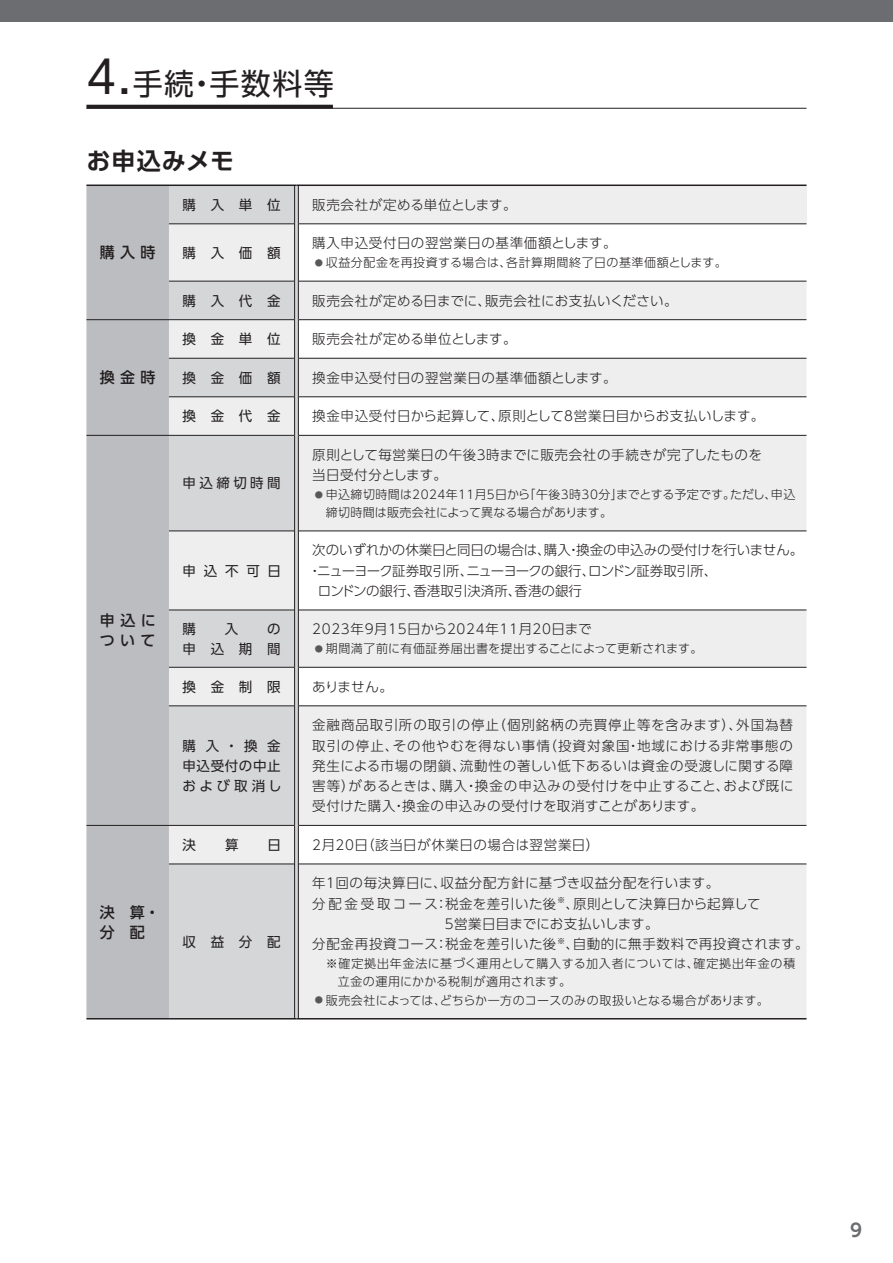
<style>
.page{position:relative;width:893px;height:1263px;background:#fff}
.page>*{position:absolute;margin:0;border:0;box-sizing:border-box;transform-origin:0 0}
.t1{font:30px "UD Shin Go Pro";letter-spacing:.05em;color:#231f20}
.t2{font:700 24px "UD Shin Go Pro De";letter-spacing:.045em;color:#231f20}
.t3{font:700 18px "UD Shin Go Pro De";color:#6c6d70}
.t4{font:500 15px/20.2px "UD Shin Go Pro";letter-spacing:.35em;color:#231f20}
.t5{font:300 13.5px/20.2px "UD Shin Go Pro";letter-spacing:.03em;color:#231f20}
.t6{font:13.5px/20.2px "UD Shin Go Pro";letter-spacing:1.095em;color:#231f20;text-align:right}
.t7{font:300 13.5px "UD Shin Go Pro";letter-spacing:.05em;color:#231f20}
.t8{font:300 13.5px "UD Shin Go Pro";color:#231f20}
.t9{font:300 13.5px "UD Shin Go Pro";letter-spacing:-.065em;color:#231f20}
.t10{font:300 13.5px "UD Shin Go Pro";letter-spacing:.005em;color:#231f20}
.t11{font:300 12px/18px "UD Shin Go Pro";letter-spacing:.03em;color:#231f20}
.t12{font:300 12px/18px "UD Shin Go Pro";letter-spacing:.05em;color:#231f20}
.s1{font-size:45px}
.s2{font-size:8.25px;color:#57585a}
</style>
<div class="page">
<div style="left:0;top:0;width:893px;height:21px;background:#6c6d70"></div>
<hr style="left:86px;top:108px;width:720px;height:1px;background:#231f20">
<div style="left:86px;top:105px;width:247px;height:4px;border:2px solid #231f20"></div>
<div style="left:86px;top:186px;width:83px;height:832px;background:#bcbdc0"></div>
<div style="left:169px;top:186px;width:125px;height:37px;background:#d5d6d8"></div>
<div style="left:296px;top:185px;width:510px;height:39px;background:#eeeeef"></div>
<svg style="left:169px;top:224px;width:637px;height:794px;fill:#eeeeef"></svg>
<svg style="left:295px;top:186px;width:3px;height:38px"></svg>
<svg style="left:295px;top:224px;width:3px;height:57px"></svg>
<svg style="left:295px;top:281px;width:3px;height:39px"></svg>
<svg style="left:295px;top:320px;width:3px;height:38px"></svg>
<svg style="left:295px;top:358px;width:3px;height:39px"></svg>
<svg style="left:295px;top:397px;width:3px;height:38px"></svg>
<svg style="left:295px;top:435px;width:3px;height:96px"></svg>
<svg style="left:295px;top:531px;width:3px;height:79px"></svg>
<svg style="left:295px;top:610px;width:3px;height:57px"></svg>
<svg style="left:295px;top:667px;width:3px;height:39px"></svg>
<svg style="left:295px;top:706px;width:3px;height:119px"></svg>
<svg style="left:295px;top:825px;width:3px;height:39px"></svg>
<svg style="left:295px;top:864px;width:3px;height:154px"></svg>
<hr style="left:86px;top:319px;width:83px;height:1px;background:#231f20">
<hr style="left:169px;top:319px;width:125px;height:1px;background:#231f20">
<hr style="left:299px;top:319px;width:507px;height:1px;background:#231f20">
<hr style="left:86px;top:435px;width:83px;height:1px;background:#231f20">
<hr style="left:169px;top:435px;width:125px;height:1px;background:#231f20">
<hr style="left:299px;top:435px;width:507px;height:1px;background:#231f20">
<hr style="left:86px;top:825px;width:83px;height:1px;background:#231f20">
<hr style="left:169px;top:825px;width:125px;height:1px;background:#231f20">
<hr style="left:299px;top:825px;width:507px;height:1px;background:#231f20">
<hr style="left:86px;top:185px;width:83px;height:1px;background:#231f20">
<hr style="left:169px;top:185px;width:127px;height:1px;background:#231f20">
<hr style="left:296px;top:185px;width:510px;height:1px;background:#231f20">
<hr style="left:169px;top:223px;width:125px;height:1px;background:#231f20">
<hr style="left:299px;top:223px;width:507px;height:1px;background:#231f20">
<hr style="left:169px;top:281px;width:125px;height:1px;background:#231f20">
<hr style="left:299px;top:281px;width:507px;height:1px;background:#231f20">
<hr style="left:169px;top:358px;width:125px;height:1px;background:#231f20">
<hr style="left:299px;top:358px;width:507px;height:1px;background:#231f20">
<hr style="left:169px;top:396px;width:125px;height:1px;background:#231f20">
<hr style="left:299px;top:396px;width:507px;height:1px;background:#231f20">
<hr style="left:169px;top:530px;width:125px;height:1px;background:#231f20">
<hr style="left:299px;top:530px;width:507px;height:1px;background:#231f20">
<hr style="left:169px;top:610px;width:125px;height:1px;background:#231f20">
<hr style="left:299px;top:610px;width:507px;height:1px;background:#231f20">
<hr style="left:169px;top:667px;width:125px;height:1px;background:#231f20">
<hr style="left:299px;top:667px;width:507px;height:1px;background:#231f20">
<hr style="left:169px;top:705px;width:125px;height:1px;background:#231f20">
<hr style="left:299px;top:705px;width:507px;height:1px;background:#231f20">
<hr style="left:169px;top:863px;width:125px;height:1px;background:#231f20">
<hr style="left:299px;top:863px;width:507px;height:1px;background:#231f20">
<hr style="left:294px;top:186px;width:1px;height:38px;background:#231f20">
<hr style="left:298px;top:186px;width:1px;height:38px;background:#231f20">
<hr style="left:294px;top:224px;width:1px;height:57px;background:#231f20">
<hr style="left:298px;top:224px;width:1px;height:57px;background:#231f20">
<hr style="left:294px;top:281px;width:1px;height:39px;background:#231f20">
<hr style="left:298px;top:281px;width:1px;height:39px;background:#231f20">
<hr style="left:294px;top:320px;width:1px;height:38px;background:#231f20">
<hr style="left:298px;top:320px;width:1px;height:38px;background:#231f20">
<hr style="left:294px;top:358px;width:1px;height:39px;background:#231f20">
<hr style="left:298px;top:358px;width:1px;height:39px;background:#231f20">
<hr style="left:294px;top:397px;width:1px;height:38px;background:#231f20">
<hr style="left:298px;top:397px;width:1px;height:38px;background:#231f20">
<hr style="left:294px;top:435px;width:1px;height:96px;background:#231f20">
<hr style="left:298px;top:435px;width:1px;height:96px;background:#231f20">
<hr style="left:294px;top:531px;width:1px;height:79px;background:#231f20">
<hr style="left:298px;top:531px;width:1px;height:79px;background:#231f20">
<hr style="left:294px;top:610px;width:1px;height:57px;background:#231f20">
<hr style="left:298px;top:610px;width:1px;height:57px;background:#231f20">
<hr style="left:294px;top:667px;width:1px;height:39px;background:#231f20">
<hr style="left:298px;top:667px;width:1px;height:39px;background:#231f20">
<hr style="left:294px;top:706px;width:1px;height:119px;background:#231f20">
<hr style="left:298px;top:706px;width:1px;height:119px;background:#231f20">
<hr style="left:294px;top:825px;width:1px;height:39px;background:#231f20">
<hr style="left:298px;top:825px;width:1px;height:39px;background:#231f20">
<hr style="left:294px;top:864px;width:1px;height:154px;background:#231f20">
<hr style="left:298px;top:864px;width:1px;height:154px;background:#231f20">
<hr style="left:86px;top:1018px;width:83px;height:1px;background:#231f20">
<hr style="left:169px;top:1018px;width:127px;height:1px;background:#231f20">
<hr style="left:296px;top:1018px;width:510px;height:1px;background:#231f20">
<h1 class="t1" style="left:86px;top:59px;width:249px"><span class="s1">4.</span>手続・手数料等</h1>
<h2 class="t2" style="left:86px;top:141px;width:149px">お申込みメモ</h2>
<p class="t4" style="left:100px;top:242px;width:57px">購入時</p>
<p class="t4" style="left:100px;top:367px;width:57px">換金時</p>
<p class="t4" style="left:100px;top:610px;width:58px">申込について</p>
<p class="t4" style="left:100px;top:901px;width:61px">決 算・分 配</p>
<p class="t6" style="left:182px;top:194px;width:100px">購入単位</p>
<p class="t5" style="left:312px;top:194px;width:206px">販売会社が定める単位とします。</p>
<p class="t6" style="left:182px;top:242px;width:100px">購入価額</p>
<p class="t7" style="left:312px;top:232px;width:306px">購入申込受付日の翌営業日の基準価額とします。</p>
<p class="t12" style="left:315px;top:253px;width:413px"><span class="s2">●</span> 収益分配金を再投資する場合は、各計算期間終了日の基準価額とします。</p>
<p class="t6" style="left:182px;top:290px;width:100px">購入代金</p>
<p class="t5" style="left:312px;top:290px;width:367px">販売会社が定める日までに、販売会社にお支払いください。</p>
<p class="t6" style="left:182px;top:328px;width:100px">換金単位</p>
<p class="t5" style="left:312px;top:328px;width:206px">販売会社が定める単位とします。</p>
<p class="t6" style="left:182px;top:367px;width:100px">換金価額</p>
<p class="t7" style="left:312px;top:367px;width:306px">換金申込受付日の翌営業日の基準価額とします。</p>
<p class="t6" style="left:182px;top:406px;width:100px">換金代金</p>
<p class="t5" style="left:312px;top:405px;width:454px">換金申込受付日から起算して、原則として8営業日目からお支払いします。</p>
<p class="t6" style="left:182px;top:473px;width:100px">申込締切時間</p>
<p class="t6" style="left:182px;top:560px;width:100px">申込不可日</p>
<p class="t5" style="left:312px;top:444px;width:451px">原則として毎営業日の午後３時までに販売会社の手続きが完了したものを当日受付分とします。</p>
<p class="t11" style="left:326px;top:485px;width:471px;text-indent:-11px"><span class="s2">●</span> 申込締切時間は2024年11月5日から「午後3時30分」までとする予定です。ただし、申込締切時間は販売会社によって異なる場合があります。</p>
<p class="t8" style="left:312px;top:539px;width:493px">次のいずれかの休業日と同日の場合は、購入・換金の申込みの受付けを行いません。</p>
<p class="t9" style="left:308px;top:559px;width:411px">・ニューヨーク証券取引所、ニューヨークの銀行、ロンドン証券取引所、</p>
<p class="t8" style="left:318px;top:580px;width:266px">ロンドンの銀行、香港取引決済所、香港の銀行</p>
<p class="t6" style="left:182px;top:618px;width:15px">購</p>
<p class="t6" style="left:225px;top:618px;width:15px">入</p>
<p class="t6" style="left:182px;top:618px;width:100px">の<br>申込期間</p>
<p class="t7" style="left:312px;top:618px;width:281px">2023年9月15日から2024年11月20日まで</p>
<p class="t11" style="left:315px;top:639px;width:389px"><span class="s2">●</span> 期間満了前に有価証券届出書を提出することによって更新されます。</p>
<p class="t6" style="left:182px;top:676px;width:100px">換金制限</p>
<p class="t5" style="left:312px;top:676px;width:82px">ありません。</p>
<p class="t6" style="left:182px;top:735px;width:101px;text-align:justify">購 入・換 金申込受付の中止および取消し</p>
<p class="t5" style="left:312px;top:714px;width:483px;text-align:justify">金融商品取引所の取引の停止（個別銘柄の売買停止等を含みます）、外国為替取引の停止、その他やむを得ない事情（投資対象国・地域における非常事態の発生による市場の閉鎖、流動性の著しい低下あるいは資金の受渡しに関する障害等）があるときは、購入・換金の申込みの受付けを中止すること、および既に受付けた購入・換金の申込みの受付けを取消すことがあります。</p>
<p class="t6" style="left:182px;top:834px;width:15px">決</p>
<p class="t6" style="left:225px;top:834px;width:15px">算</p>
<p class="t6" style="left:267px;top:834px;width:15px">日</p>
<p class="t5" style="left:312px;top:834px;width:289px">2月20日（該当日が休業日の場合は翌営業日）</p>
<p class="t6" style="left:182px;top:931px;width:100px">収益分配</p>
<p class="t5" style="left:312px;top:873px;width:409px">年１回の毎決算日に、収益分配方針に基づき収益分配を行います。</p>
<p class="t5" style="left:312px;top:893px;width:450px">分配金受取コース：税金を差引いた後<sup>※</sup>、原則として決算日から起算して</p>
<p class="t10" style="left:442px;top:913px;width:218px">５営業日目までにお支払いします。</p>
<p class="t5" style="left:312px;top:933px;width:498px">分配金再投資コース：税金を差引いた後<sup>※</sup>、自動的に無手数料で再投資されます。</p>
<p class="t12" style="left:338px;top:954px;width:459px;text-indent:-12px">※確定拠出年金法に基づく運用として購入する加入者については、確定拠出年金の積立金の運用にかかる税制が適用されます。</p>
<p class="t11" style="left:315px;top:991px;width:455px"><span class="s2">●</span> 販売会社によっては、どちらか一方のコースのみの取扱いとなる場合があります。</p>
<h3 class="t3" style="left:850px;top:1215px;width:13px">9</h3>
</div>
